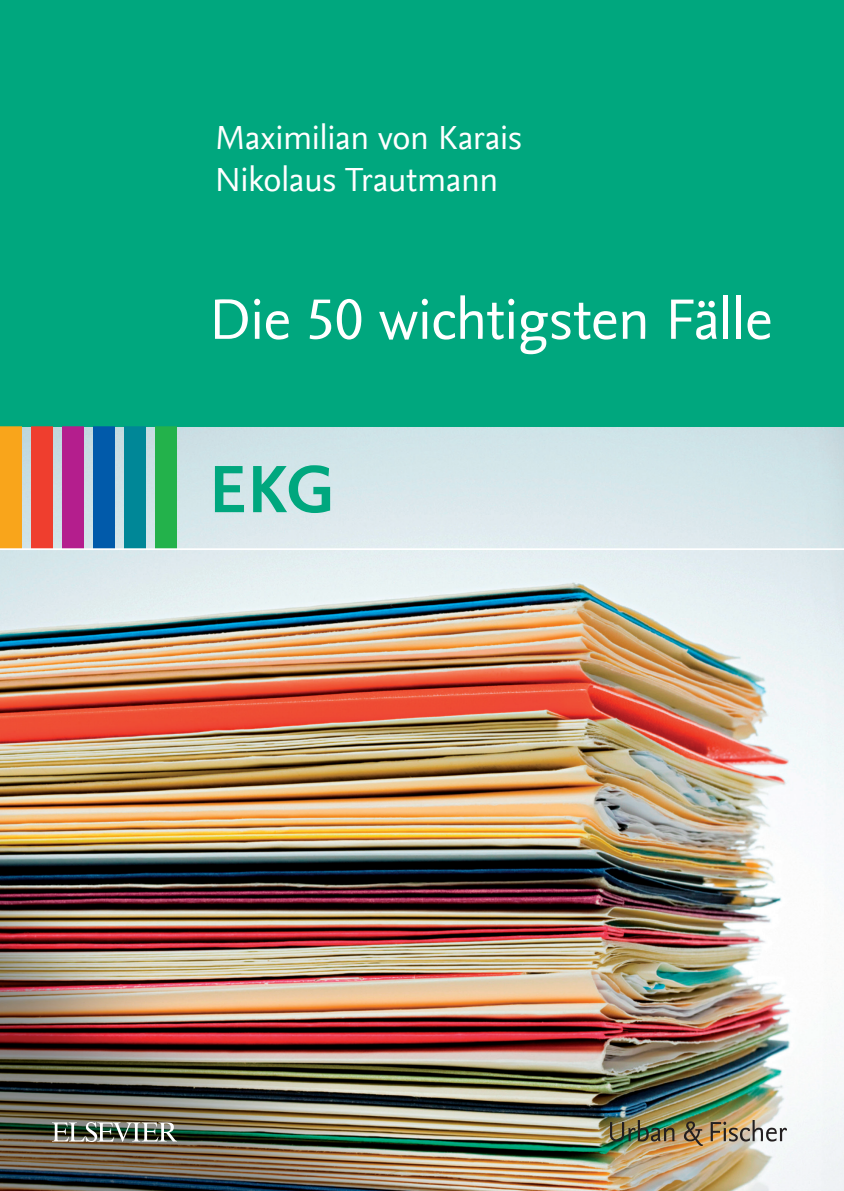
<style>
.page{position:relative;width:844px;height:1191px;background:#fff}
.page>*{position:absolute;margin:0;border:0;box-sizing:border-box;transform-origin:0 0}
.t1{font:700 70px "Nexus Sans Offc";color:#00a77e}
.t2{font:59.5px "Nexus Sans Offc";letter-spacing:-.015em;color:#fff}
.t3{font:35px "Nexus Sans Offc";letter-spacing:-.02em;color:#fff}
</style>
<div class="page">
<div style="left:0;top:0;width:843px;height:1191px;background:#00a77e"></div>
<img style="left:0;top:427px;width:843px;height:764px">
<div style="left:0;top:425px;width:21px;height:124px;background:#f9a51b"></div>
<div style="left:31px;top:425px;width:21px;height:124px;background:#ef3e2e"></div>
<div style="left:62px;top:425px;width:21px;height:124px;background:#b41e8d"></div>
<div style="left:93px;top:425px;width:21px;height:124px;background:#015aaa"></div>
<div style="left:124px;top:425px;width:21px;height:124px;background:#008797"></div>
<div style="left:156px;top:425px;width:21px;height:124px;background:#23b24b"></div>
<hr style="left:0;top:424px;width:843px;height:2px;background:#00a77e">
<hr style="left:0;top:548px;width:843px;height:2px;background:#fff">
<img style="left:52px;top:1122px;width:124px;height:19px">
<img style="left:610px;top:1120px;width:176px;height:25px">
<p class="t3" style="left:215px;top:118px;width:309px">Maximilian von Karais</p>
<p class="t3" style="left:215px;top:160px;width:285px">Nikolaus Trautmann</p>
<p class="t2" style="left:209px;top:286px;width:565px">Die 50 wichtigsten Fälle</p>
<p class="t1" style="left:209px;top:450px;width:127px">EKG</p>
</div>
